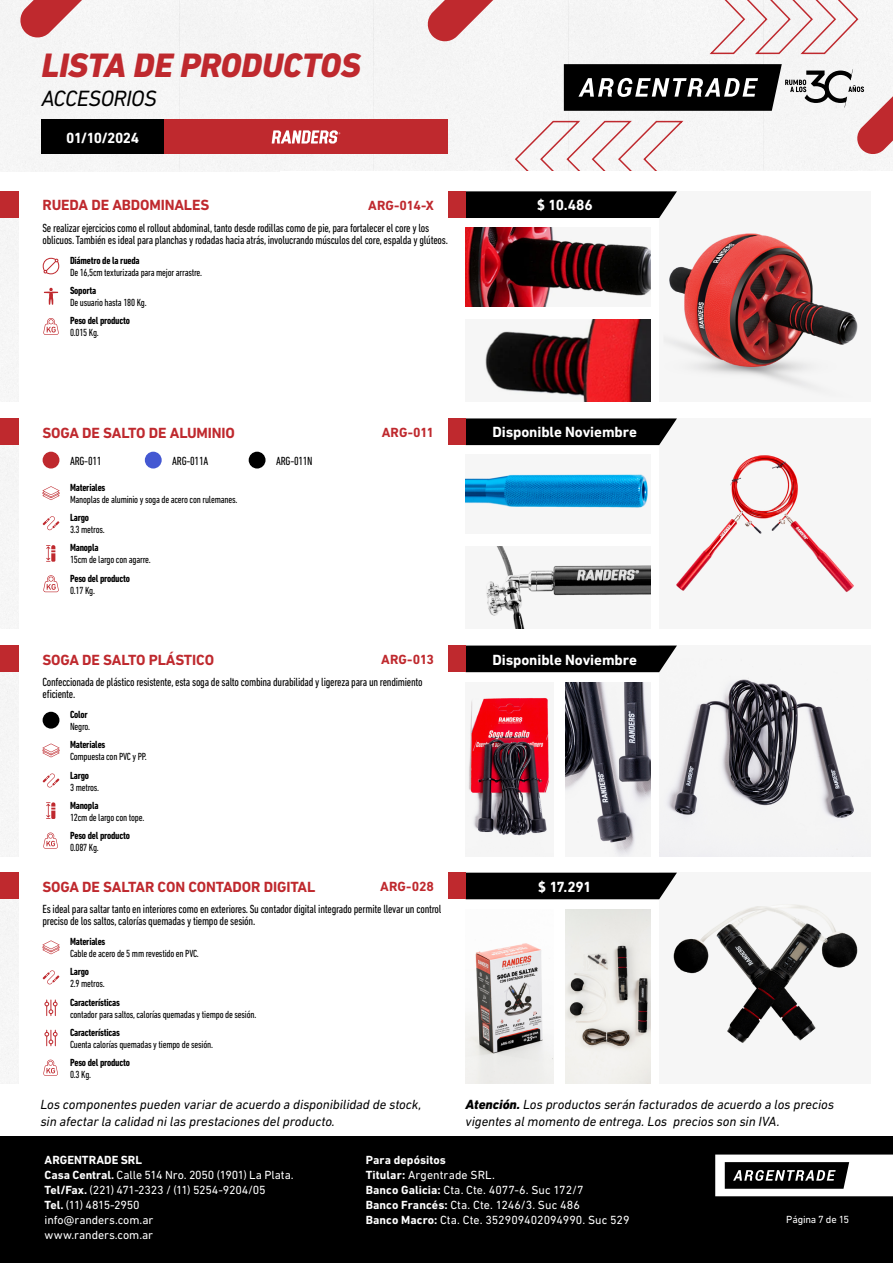
<style>
.page{position:relative;width:893px;height:1263px;background:#fff}
.page>*{position:absolute;margin:0;border:0;box-sizing:border-box;transform-origin:0 0}
.t1{font:italic 800 34.5px "DIN Next LT Pro";letter-spacing:-.01em;color:#bf292e}
.t2{font:italic 22.5px "DIN Next LT Pro";letter-spacing:-.025em;color:#000}
.t3{font:700 15px "DIN Next LT Pro";letter-spacing:-.01em;color:#bf292e}
.t4{font:700 15px "DIN Next LT Pro";letter-spacing:-.005em;color:#fff}
.t5{font:italic 13.5px/16.2px "DIN Next LT Pro";letter-spacing:-.005em;color:#000}
.t6{font:700 13.5px "DIN Next LT Pro";letter-spacing:-.005em;color:#bf292e}
.t7{font:condensed 12px/12px "DIN Next LT Pro";letter-spacing:-.02em;color:#000}
.t8{font:12px/15px "DIN Next LT Pro";letter-spacing:-.005em;color:#fff}
.t9{font:condensed 10.5px "DIN Next LT Pro";letter-spacing:-.02em;color:#000}
.t10{font:700 condensed 10.5px "DIN Next LT Pro";letter-spacing:-.02em;color:#000}
.t11{font:10.5px "DIN Next LT Pro";letter-spacing:-.02em;color:#fff}
.s1{font-weight:800}
.s2{font-weight:700}
</style>
<div class="page">
<div style="left:0;top:0;width:426px;height:171px;background:#f5f5f5"></div>
<svg style="left:19px;top:0;width:137px;height:39px"></svg>
<div style="left:0;top:1136px;width:893px;height:127px;background:#000"></div>
<svg style="left:715px;top:1154px;width:178px;height:42px"></svg>
<div style="left:41px;top:120px;width:123px;height:34px;background:#000"></div>
<div style="left:164px;top:120px;width:284px;height:34px;background:#bf292e"></div>
<svg style="left:272px;top:130px;width:68px;height:14px"></svg>
<img style="left:663px;top:233px;width:195px;height:164px">
<img style="left:466px;top:228px;width:184px;height:79px">
<img style="left:484px;top:319px;width:166px;height:83px">
<svg style="left:426px;top:0;width:467px;height:218px"></svg>
<svg style="left:43px;top:258px;width:17px;height:17px"></svg>
<svg style="left:44px;top:288px;width:14px;height:17px"></svg>
<svg style="left:43px;top:318px;width:16px;height:17px"></svg>
<div style="left:449px;top:191px;width:17px;height:27px;background:#bf292e"></div>
<div style="left:0;top:191px;width:19px;height:27px;background:#bf292e"></div>
<img style="left:676px;top:455px;width:178px;height:138px">
<img style="left:466px;top:474px;width:182px;height:34px">
<img style="left:486px;top:546px;width:164px;height:83px">
<svg style="left:466px;top:418px;width:211px;height:27px;background:#0e0e0e"></svg>
<svg style="left:43px;top:486px;width:17px;height:14px"></svg>
<div style="left:43px;top:452px;width:16px;height:16px;background:#bf292e;border-radius:50%"></div>
<div style="left:145px;top:452px;width:17px;height:16px;background:#4458d2;border-radius:50%"></div>
<div style="left:249px;top:452px;width:17px;height:16px;background:#000;border-radius:50%"></div>
<svg style="left:43px;top:516px;width:16px;height:14px"></svg>
<svg style="left:46px;top:545px;width:9px;height:17px"></svg>
<svg style="left:43px;top:575px;width:16px;height:17px"></svg>
<div style="left:449px;top:418px;width:17px;height:27px;background:#bf292e"></div>
<div style="left:0;top:418px;width:19px;height:27px;background:#bf292e"></div>
<img style="left:660px;top:659px;width:210px;height:197px">
<img style="left:466px;top:697px;width:83px;height:159px">
<img style="left:565px;top:682px;width:85px;height:174px">
<svg style="left:466px;top:645px;width:211px;height:27px;background:#0f0f0f"></svg>
<div style="left:43px;top:712px;width:16px;height:17px;background:#000;border-radius:50%"></div>
<svg style="left:43px;top:743px;width:17px;height:14px"></svg>
<svg style="left:43px;top:773px;width:16px;height:14px"></svg>
<svg style="left:46px;top:802px;width:9px;height:17px"></svg>
<svg style="left:43px;top:832px;width:15px;height:17px"></svg>
<div style="left:449px;top:645px;width:17px;height:27px;background:#bf292e"></div>
<div style="left:0;top:645px;width:19px;height:27px;background:#bf292e"></div>
<img style="left:673px;top:904px;width:185px;height:139px">
<img style="left:466px;top:943px;width:88px;height:140px">
<img style="left:565px;top:909px;width:85px;height:174px">
<div style="left:466px;top:873px;width:211px;height:26px;background:#000"></div>
<svg style="left:43px;top:940px;width:17px;height:14px"></svg>
<svg style="left:43px;top:970px;width:16px;height:14px"></svg>
<svg style="left:45px;top:1000px;width:12px;height:16px"></svg>
<svg style="left:45px;top:1030px;width:12px;height:16px"></svg>
<svg style="left:43px;top:1060px;width:15px;height:16px"></svg>
<div style="left:449px;top:873px;width:17px;height:26px;background:#bf292e"></div>
<div style="left:0;top:873px;width:19px;height:26px;background:#bf292e"></div>
<h1 class="t1" style="left:41px;top:45px;width:321px">LISTA DE PRODUCTOS</h1>
<h2 class="t2" style="left:41px;top:85px;width:117px">ACCESORIOS</h2>
<p class="t4" style="left:66px;top:129px;width:74px">01/10/2024</p>
<p class="t3" style="left:43px;top:197px;width:168px">RUEDA DE ABDOMINALES</p>
<p class="t6" style="left:368px;top:197px;width:67px">ARG-014-X</p>
<p class="t4" style="left:537px;top:196px;width:58px">$ 10.486</p>
<p class="t7" style="left:43px;top:221px;width:407px">Se realizar ejercicios como el rollout abdominal, tanto desde rodillas como de pie, para fortalecer el core y los oblicuos. También es ideal para planchas y rodadas hacia atrás, involucrando músculos del core, espalda y glúteos.</p>
<p class="t10" style="left:70px;top:254px;width:71px">Diámetro de la rueda</p>
<p class="t9" style="left:70px;top:267px;width:134px">De 16,5cm texturizada para mejor arrastre.</p>
<p class="t10" style="left:70px;top:285px;width:28px">Soporta</p>
<p class="t9" style="left:70px;top:297px;width:78px">De usuario hasta 180 Kg.</p>
<p class="t10" style="left:70px;top:315px;width:61px">Peso del producto</p>
<p class="t9" style="left:70px;top:327px;width:30px">0.015 Kg.</p>
<p class="t3" style="left:43px;top:424px;width:194px">SOGA DE SALTO DE ALUMINIO</p>
<p class="t6" style="left:382px;top:424px;width:54px">ARG-011</p>
<p class="t4" style="left:492px;top:423px;width:146px">Disponible Noviembre</p>
<p class="t7" style="left:70px;top:454px;width:33px">ARG-011</p>
<p class="t7" style="left:172px;top:454px;width:38px">ARG-011A</p>
<p class="t7" style="left:276px;top:454px;width:38px">ARG-011N</p>
<p class="t10" style="left:70px;top:482px;width:37px">Materiales</p>
<p class="t9" style="left:70px;top:494px;width:169px">Manoplas de aluminio y soga de acero con rulemanes.</p>
<p class="t10" style="left:70px;top:512px;width:21px">Largo</p>
<p class="t9" style="left:70px;top:524px;width:36px">3.3 metros.</p>
<p class="t10" style="left:70px;top:542px;width:30px">Manopla</p>
<p class="t9" style="left:70px;top:554px;width:82px">15cm de largo con agarre.</p>
<p class="t10" style="left:70px;top:572px;width:61px">Peso del producto</p>
<p class="t9" style="left:70px;top:584px;width:27px">0.17 Kg.</p>
<p class="t3" style="left:43px;top:651px;width:173px">SOGA DE SALTO PLÁSTICO</p>
<p class="t6" style="left:381px;top:651px;width:54px">ARG-013</p>
<p class="t4" style="left:492px;top:651px;width:146px">Disponible Noviembre</p>
<p class="t7" style="left:43px;top:676px;width:382px">Confeccionada de plástico resistente, esta soga de salto combina durabilidad y ligereza para un rendimiento eficiente.</p>
<p class="t10" style="left:70px;top:709px;width:19px">Color</p>
<p class="t9" style="left:70px;top:721px;width:22px">Negro.</p>
<p class="t10" style="left:70px;top:739px;width:37px">Materiales</p>
<p class="t9" style="left:70px;top:751px;width:78px">Compuesta con PVC y PP.</p>
<p class="t10" style="left:70px;top:769px;width:21px">Largo</p>
<p class="t9" style="left:70px;top:781px;width:31px">3 metros.</p>
<p class="t10" style="left:70px;top:799px;width:30px">Manopla</p>
<p class="t9" style="left:70px;top:811px;width:76px">12cm de largo con tope.</p>
<p class="t10" style="left:70px;top:829px;width:61px">Peso del producto</p>
<p class="t9" style="left:70px;top:841px;width:30px">0.087 Kg.</p>
<p class="t3" style="left:43px;top:878px;width:274px">SOGA DE SALTAR CON CONTADOR DIGITAL</p>
<p class="t6" style="left:380px;top:878px;width:55px">ARG-028</p>
<p class="t4" style="left:538px;top:878px;width:55px">$ 17.291</p>
<p class="t7" style="left:43px;top:903px;width:400px">Es ideal para saltar tanto en interiores como en exteriores. Su contador digital integrado permite llevar un control preciso de los saltos, calorías quemadas y tiempo de sesión.</p>
<p class="t10" style="left:70px;top:936px;width:37px">Materiales</p>
<p class="t9" style="left:70px;top:948px;width:130px">Cable de acero de 5 mm revestido en PVC.</p>
<p class="t10" style="left:70px;top:966px;width:21px">Largo</p>
<p class="t9" style="left:70px;top:978px;width:36px">2.9 metros.</p>
<p class="t10" style="left:70px;top:996px;width:51px">Características</p>
<p class="t9" style="left:70px;top:1008px;width:188px">contador para saltos, calorías quemadas y tiempo de sesión.</p>
<p class="t10" style="left:70px;top:1026px;width:51px">Características</p>
<p class="t9" style="left:70px;top:1038px;width:144px">Cuenta calorías quemadas y tiempo de sesión.</p>
<p class="t10" style="left:70px;top:1056px;width:61px">Peso del producto</p>
<p class="t9" style="left:70px;top:1068px;width:23px">0.3 Kg.</p>
<p class="t5" style="left:466px;top:1096px;width:370px"><span class="s1">Atención.</span> Los productos serán facturados de acuerdo a los precios vigentes al momento de entrega. Los precios son sin IVA.</p>
<p class="t5" style="left:40px;top:1096px;width:383px">Los componentes pueden variar de acuerdo a disponibilidad de stock, sin afectar la calidad ni las prestaciones del producto.</p>
<p class="t8" style="left:45px;top:1152px;width:251px"><span class="s2">ARGENTRADE SRL<br>Casa Central.</span> Calle 514 Nro. 2050 (1901) La Plata.<br><span class="s2">Tel/Fax.</span> (221) 471-2323 / (11) 5254-9204/05<br><span class="s2">Tel.</span> (11) 4815-2950<br>info@randers.com.ar<br>www.randers.com.ar</p>
<p class="t8" style="left:366px;top:1152px;width:265px"><span class="s2">Para depósitos<br>Titular:</span> Argentrade SRL.<br><span class="s2">Banco Galicia:</span> Cta. Cte. 4077-6. Suc 172/7<br><span class="s2">Banco Francés:</span> Cta. Cte. 1246/3. Suc 486<br><span class="s2">Banco Macro:</span> Cta. Cte. 352909402094990. Suc 529</p>
<p class="t11" style="left:786px;top:1213px;width:64px">Página 7 de 15</p>
</div>
